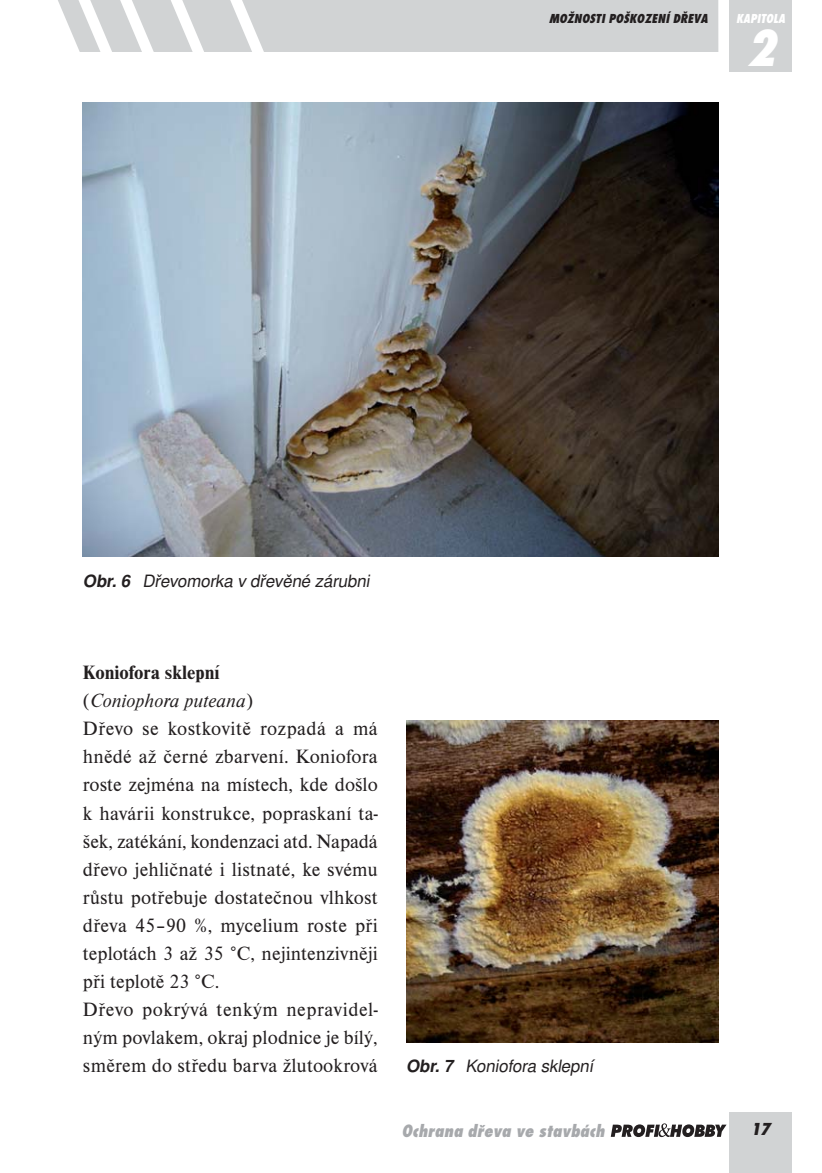
<style>
.page{position:relative;width:822px;height:1173px;background:#fff}
.page>*{position:absolute;margin:0;border:0;box-sizing:border-box;transform-origin:0 0}
.t1{font:48px "Fujiyama Extra Bold CE Italic";color:#fff}
.t2{font:20px/28px "Nimbus Roman DOT";letter-spacing:.01em;color:#231f20}
.t3{font:italic 17px "Nimbus Sans LOT";color:#231f20}
.t4{font:16.4px "Fujiyama Extra Bold CE Italic";color:#a7a9ac}
.t5{font:16px "Fujiyama Extra Bold CE Italic";color:#231f20}
.t6{font:12px "Fujiyama Extra Bold CE Italic";color:#231f20}
.t7{font:12px "Fujiyama Extra Bold CE Italic";letter-spacing:-.005em;color:#fff;scale:.95 1}
.s1{font-weight:700}
.s2{font-style:italic}
</style>
<div class="page">
<svg style="left:58px;top:0;width:660px;height:52px;background:#d5d6d7"></svg>
<div style="left:729px;top:0;width:63px;height:71px;background:#d1d3d4"></div>
<div style="left:729px;top:1112px;width:63px;height:60px;background:#d1d3d4"></div>
<svg style="left:611px;top:1123px;width:115px;height:14px"></svg>
<img style="left:83px;top:103px;width:635px;height:453px">
<img style="left:406px;top:721px;width:312px;height:321px">
<p class="t6" style="left:549px;top:14px;width:160px">MOŽNOSTI POŠKOZENÍ DŘEVA</p>
<p class="t7" style="left:736px;top:14px;width:53px">KAPITOLA</p>
<h1 class="t1" style="left:746px;top:28px;width:30px">2</h1>
<p class="t3" style="left:83px;top:573px;width:291px"><span class="s1">Obr. 6</span> Dřevomorka v dřevěné zárubni</p>
<p class="t2" style="left:83px;top:660px;width:296px"><span class="s1">Koniofora sklepní<br></span>(<span class="s2">Coniophora puteana</span>)<br>Dřevo se kostkovitě rozpadá a má hnědé až černé zbarvení. Koniofora roste zejména na místech, kde došlo k havárii konstrukce, popraskaní ta&shy;šek, zatékání, kondenzaci atd. Napadá dřevo jehličnaté i listnaté, ke svému růstu potřebuje dostatečnou vlhkost dřeva 45–90 %, mycelium roste při teplotách 3 až 35 °C, nejintenzivněji při teplotě 23 °C.<br>Dřevo pokrývá tenkým nepravidel&shy;ným povlakem, okraj plodnice je bílý, směrem do středu barva žlutookrová</p>
<p class="t3" style="left:406px;top:1057px;width:192px"><span class="s1">Obr. 7</span> Koniofora sklepní</p>
<p class="t4" style="left:402px;top:1123px;width:204px">Ochrana dřeva ve stavbách</p>
<p class="t5" style="left:751px;top:1122px;width:21px">17</p>
</div>
